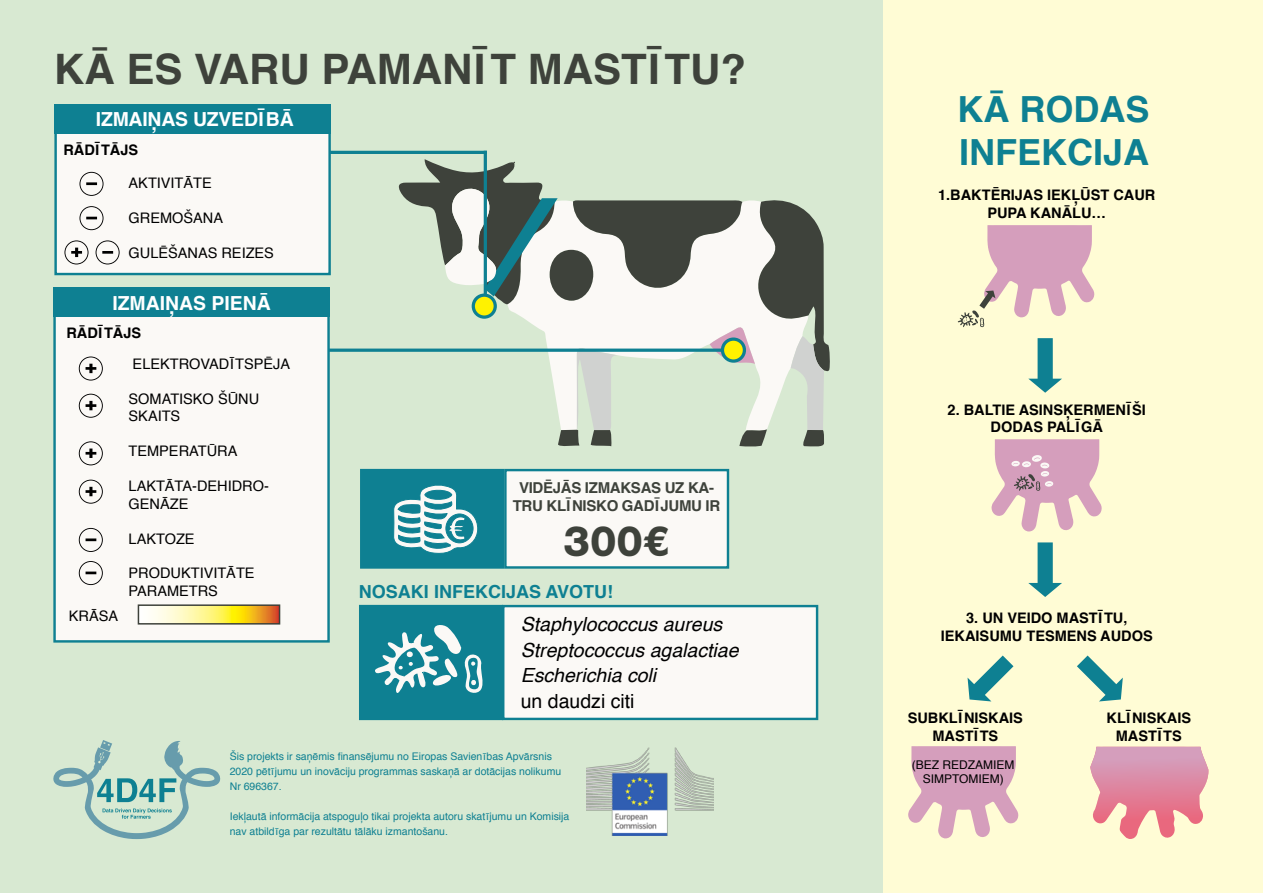
<style>
.page{position:relative;width:1263px;height:893px;background:#fff}
.page>*{position:absolute;margin:0;border:0;box-sizing:border-box;transform-origin:0 0}
.t1{font:700 42px "Helvetica";color:#3e423b}
.t2{font:800 42px "Helvetica Neue LT Std";color:#3e423b}
.t3{font:700 36px "Helvetica";color:#0e8092}
.t4{font:italic 19.5px "Helvetica";color:#000}
.t5{font:19.5px "Helvetica";color:#000}
.t6{font:700 19.35px "Helvetica";letter-spacing:-.01em;color:#fff}
.t7{font:700 18px "Helvetica";color:#0e8092}
.t8{font:700 15px/18px "Helvetica";letter-spacing:-.02em;color:#3e423b;text-align:center}
.t9{font:700 14.55px "Helvetica";color:#000}
.t10{font:14.55px/17.4px "Helvetica";color:#000}
.t11{font:12px/14.4px "Helvetica";color:#000;text-align:center}
.t12{font:10.5px/15px "Helvetica";color:#0e8092}
</style>
<div class="page">
<div style="left:882px;top:0;width:381px;height:892px;background:#fffcd5"></div>
<div style="left:0;top:0;width:882px;height:892px;background:#d8e9d2"></div>
<img style="left:586px;top:747px;width:127px;height:88px">
<svg style="left:53px;top:740px;width:168px;height:99px"></svg>
<div style="left:360px;top:469px;width:144px;height:100px;background:#0e8092;border:2px solid #0e8092"></div>
<div style="left:504px;top:469px;width:225px;height:100px;background:#fbf9f6;border:2px solid #0e8092"></div>
<div style="left:359px;top:605px;width:144px;height:115px;background:#0e8092"></div>
<div style="left:502px;top:605px;width:316px;height:115px;background:#fbf9f6;border:2px solid #0e8092"></div>
<svg style="left:375px;top:625px;width:108px;height:68px"></svg>
<hr style="left:282px;top:349px;width:450px;height:3px;background:#0e8092">
<svg style="left:393px;top:159px;width:437px;height:395px"></svg>
<hr style="left:288px;top:151px;width:199px;height:3px;background:#0e8092">
<hr style="left:484px;top:151px;width:3px;height:155px;background:#0e8092">
<svg style="left:473px;top:295px;width:22px;height:22px"></svg>
<div style="left:472px;top:294px;width:25px;height:25px;border:3px solid #0e8092;border-radius:50%"></div>
<svg style="left:958px;top:225px;width:137px;height:103px"></svg>
<svg style="left:991px;top:439px;width:111px;height:93px"></svg>
<svg style="left:1028px;top:338px;width:34px;height:55px"></svg>
<svg style="left:967px;top:655px;width:46px;height:46px"></svg>
<svg style="left:1077px;top:655px;width:46px;height:46px"></svg>
<svg style="left:908px;top:746px;width:111px;height:92px"></svg>
<svg style="left:1028px;top:542px;width:34px;height:55px"></svg>
<div style="left:53px;top:288px;width:277px;height:355px;background:#fbf9f6;border:2px solid #0e8092"></div>
<div style="left:53px;top:288px;width:277px;height:29px;background:#0e8092"></div>
<svg style="left:160px;top:607px;width:117px;height:15px;background:#f9db68"></svg>
<div style="left:138px;top:604px;width:142px;height:21px;border:2px solid #3e423b"></div>
<svg style="left:79px;top:356px;width:24px;height:25px"></svg>
<svg style="left:79px;top:394px;width:24px;height:24px"></svg>
<svg style="left:79px;top:528px;width:24px;height:24px"></svg>
<svg style="left:79px;top:441px;width:24px;height:24px"></svg>
<svg style="left:79px;top:480px;width:24px;height:24px"></svg>
<svg style="left:79px;top:561px;width:24px;height:24px"></svg>
<div style="left:54px;top:104px;width:277px;height:171px;background:#fbf9f6;border:2px solid #0e8092"></div>
<div style="left:54px;top:104px;width:277px;height:30px;background:#0e8092"></div>
<svg style="left:64px;top:240px;width:25px;height:24px"></svg>
<svg style="left:96px;top:240px;width:24px;height:24px"></svg>
<svg style="left:79px;top:172px;width:25px;height:24px"></svg>
<svg style="left:79px;top:206px;width:25px;height:24px"></svg>
<svg style="left:1090px;top:747px;width:119px;height:92px"></svg>
<p class="t1" style="left:54px;top:36px;width:694px">KĀ ES VARU PAMANĪT MASTĪTU?</p>
<p class="t6" style="left:96px;top:104px;width:199px">IZMAIŅAS UZVEDĪBĀ</p>
<p class="t9" style="left:63px;top:139px;width:76px">RĀDĪTĀJS</p>
<p class="t10" style="left:129px;top:175px;width:85px">AKTIVITĀTE</p>
<p class="t10" style="left:129px;top:210px;width:96px">GREMOŠANA</p>
<p class="t10" style="left:129px;top:244px;width:147px">GULĒŠANAS REIZES</p>
<p class="t6" style="left:112px;top:287px;width:160px">IZMAIŅAS PIENĀ</p>
<p class="t9" style="left:66px;top:321px;width:76px">RĀDĪTĀJS</p>
<p class="t10" style="left:69px;top:607px;width:51px">KRĀSA</p>
<p class="t10" style="left:133px;top:356px;width:159px">ELEKTROVADĪTSPĒJA</p>
<p class="t10" style="left:129px;top:391px;width:132px">SOMATISKO ŠŪNU<br>SKAITS</p>
<p class="t10" style="left:129px;top:443px;width:110px">TEMPERATŪRA</p>
<p class="t10" style="left:129px;top:478px;width:142px">LAKTĀTA-DEHIDRO-<br>GENĀZE</p>
<p class="t10" style="left:129px;top:530px;width:67px">LAKTOZE</p>
<p class="t10" style="left:129px;top:565px;width:127px">PRODUKTIVITĀTE</p>
<p class="t10" style="left:129px;top:582px;width:91px">PARAMETRS</p>
<p class="t8" style="left:513px;top:479px;width:209px">VIDĒJĀS IZMAKSAS UZ KA-<br>TRU KLĪNISKO GADĪJUMU IR</p>
<p class="t2" style="left:564px;top:516px;width:107px">300€</p>
<p class="t7" style="left:359px;top:577px;width:256px">NOSAKI INFEKCIJAS AVOTU!</p>
<p class="t4" style="left:521px;top:609px;width:203px">Staphylococcus aureus</p>
<p class="t4" style="left:521px;top:635px;width:219px">Streptococcus agalactiae</p>
<p class="t4" style="left:521px;top:660px;width:137px">Escherichia coli</p>
<p class="t5" style="left:521px;top:686px;width:115px">un daudzi citi</p>
<p class="t12" style="left:230px;top:749px;width:333px">Šis projekts ir saņēmis finansējumu no Eiropas Savienības Apvārsnis<br>2020 pētījumu un inovāciju programmas saskaņā ar dotācijas nolikumu<br>Nr 696367.</p>
<p class="t12" style="left:230px;top:809px;width:341px">Iekļautā informācija atspoguļo tikai projekta autoru skatījumu un Komisija nav atbildīga par rezultātu tālāku izmantošanu.</p>
<p class="t3" style="left:957px;top:80px;width:193px">KĀ RODAS</p>
<p class="t3" style="left:959px;top:123px;width:192px">INFEKCIJA</p>
<p class="t9" style="left:938px;top:184px;width:219px">1.BAKTĒRIJAS IEKĻŪST CAUR</p>
<p class="t9" style="left:987px;top:201px;width:120px">PUPA KANĀLU…</p>
<p class="t9" style="left:948px;top:398px;width:200px">2. BALTIE ASINSĶERMENĪŠI</p>
<p class="t9" style="left:990px;top:415px;width:114px">DODAS PALĪGĀ</p>
<p class="t9" style="left:966px;top:606px;width:163px">3. UN VEIDO MASTĪTU,</p>
<p class="t9" style="left:941px;top:624px;width:213px">IEKAISUMU TESMENS AUDOS</p>
<p class="t9" style="left:908px;top:706px;width:117px">SUBKLĪNISKAIS</p>
<p class="t9" style="left:932px;top:724px;width:67px">MASTĪTS</p>
<p class="t11" style="left:912px;top:758px;width:104px">(BEZ REDZAMIEM<br>SIMPTOMIEM)</p>
<p class="t9" style="left:1106px;top:706px;width:86px">KLĪNISKAIS</p>
<p class="t9" style="left:1116px;top:724px;width:67px">MASTĪTS</p>
</div>
